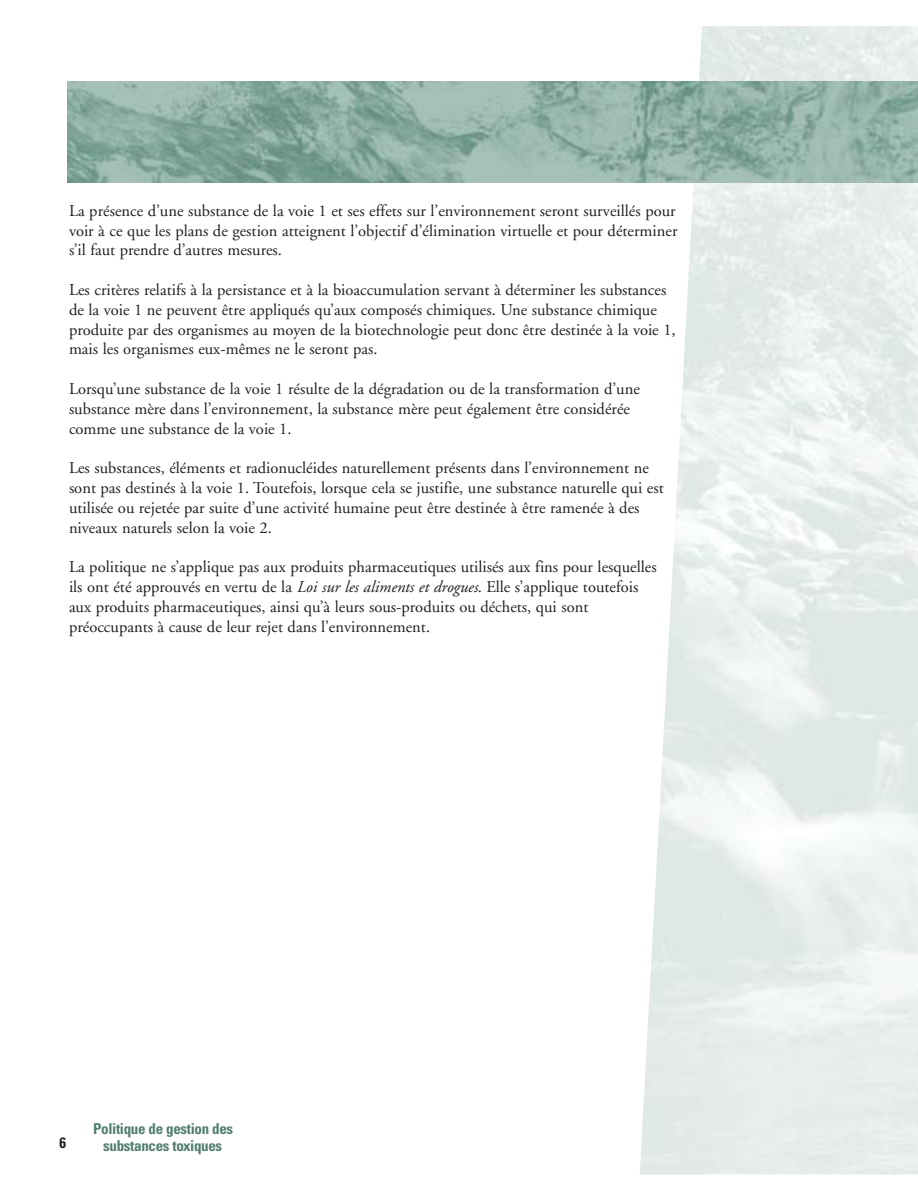
<style>
.page{position:relative;width:918px;height:1188px;background:#fff}
.page>*{position:absolute;margin:0;border:0;box-sizing:border-box;transform-origin:0 0}
.t1{font:16.5px/19.8px "Adobe Garamond";color:#231f1f}
.t2{font:700 condensed 15px "Univers";letter-spacing:-.02em;color:#517e6b}
.t3{font:700 condensed 15px "Univers";color:#231f1f}
.s1{font-style:italic}
</style>
<div class="page">
<svg style="left:68px;top:81px;width:850px;height:102px;background:#8fb0a5"></svg>
<p class="t1" style="left:69px;top:202px;width:610px;text-align:justify">La présence d’une substance de la voie 1 et ses effets sur l’environnement seront surveillés pour voir à ce que les plans de gestion atteignent l’objectif d’élimination virtuelle et pour déterminer s’il faut prendre d’autres mesures.</p>
<p class="t1" style="left:69px;top:281px;width:608px">Les critères relatifs à la persistance et à la bioaccumulation servant à déterminer les substances de la voie 1 ne peuvent être appliqués qu’aux composés chimiques. Une substance chimique produite par des organismes au moyen de la biotechnologie peut donc être destinée à la voie 1, mais les organismes eux-mêmes ne le seront pas.</p>
<p class="t1" style="left:69px;top:380px;width:572px">Lorsqu’une substance de la voie 1 résulte de la dégradation ou de la transformation d’une substance mère dans l’environnement, la substance mère peut également être considérée comme une substance de la voie 1.</p>
<p class="t1" style="left:69px;top:460px;width:596px">Les substances, éléments et radionucléides naturellement présents dans l’environnement ne sont pas destinés à la voie 1. Toutefois, lorsque cela se justifie, une substance naturelle qui est utilisée ou rejetée par suite d’une activité humaine peut être destinée à être ramenée à des niveaux naturels selon la voie 2.</p>
<p class="t1" style="left:69px;top:559px;width:589px">La politique ne s’applique pas aux produits pharmaceutiques utilisés aux fins pour lesquelles ils ont été approuvés en vertu de la <span class="s1">Loi sur les aliments et drogues</span>. Elle s’applique toutefois aux produits pharmaceutiques, ainsi qu’à leurs sous-produits ou déchets, qui sont préoccupants à cause de leur rejet dans l’environnement.</p>
<p class="t2" style="left:93px;top:1123px;width:141px">Politique de gestion des</p>
<p class="t3" style="left:59px;top:1138px;width:8px">6</p>
<p class="t2" style="left:103px;top:1140px;width:120px">substances toxiques</p>
</div>
